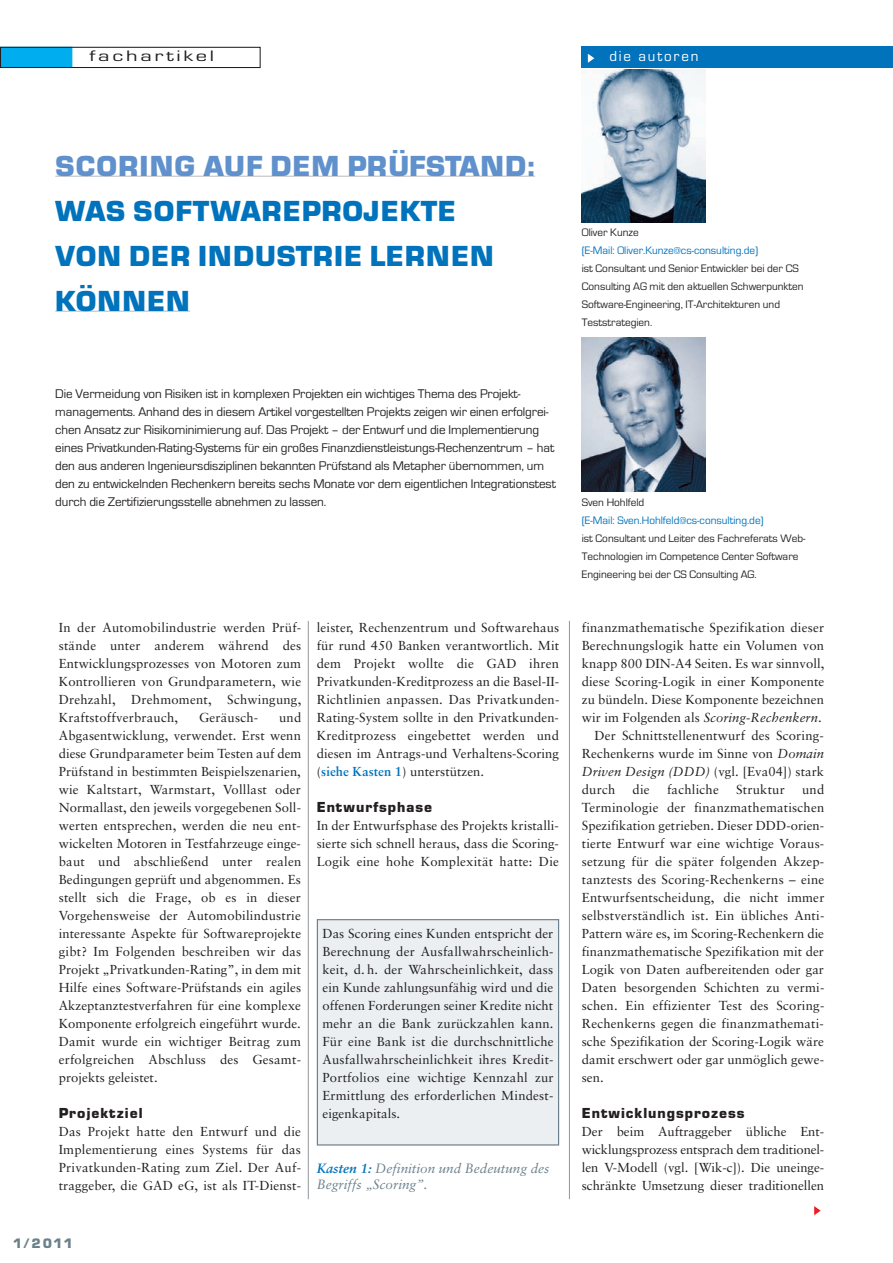
<style>
.page{position:relative;width:893px;height:1263px;background:#fff}
.page>*{position:absolute;margin:0;border:0;box-sizing:border-box;transform-origin:0 0}
.t1{font:700 28.5px/45px "Eurostile BQ";letter-spacing:.02em;color:#0073bc}
.t2{font:700 28.5px "Eurostile BQ";letter-spacing:.02em;color:#6091cc}
.t3{font:15.75px "Eurostile";letter-spacing:.125em;color:#231f20;scale:1.43 1}
.t4{font:15px "Eurostile";letter-spacing:.125em;color:#fff}
.t5{font:700 14.25px "Eurostile BQ";letter-spacing:.07em;color:#231f20}
.t6{font:italic 13.5px/16.2px "Sabon";color:#6c818c}
.t7{font:700 13.5px "Eurostile BQ";color:#6c818c}
.t8{font:13.05px/18px "Sabon";letter-spacing:.01em;color:#231f20;text-align:justify}
.t9{font:13.05px/18px "Eurostile";letter-spacing:-.005em;color:#231f20}
.t10{font:11.25px/18px "Eurostile";color:#231f20}
.t11{font:11.25px "Eurostile";color:#0073bc}
.s1{font-weight:700;color:#0073bc}
.s2{font-style:italic}
</style>
<div class="page">
<svg style="left:814px;top:1206px;width:7px;height:9px"></svg>
<hr style="left:55px;top:176px;width:480px;height:1px;background:#bcbdc0">
<hr style="left:55px;top:311px;width:135px;height:1px;background:#bcbdc0">
<hr style="left:308px;top:621px;width:1px;height:578px;background:#939598">
<hr style="left:569px;top:621px;width:1px;height:578px;background:#939598">
<div style="left:582px;top:47px;width:311px;height:21px;background:#0073bc"></div>
<img style="left:582px;top:69px;width:123px;height:153px">
<img style="left:581px;top:337px;width:125px;height:155px">
<svg style="left:588px;top:54px;width:6px;height:9px"></svg>
<div style="left:0;top:47px;width:72px;height:21px;background:#00aeef"></div>
<div style="left:0;top:47px;width:261px;height:21px;border:1px solid #231f20"></div>
<div style="left:318px;top:920px;width:240px;height:224px;background:#ebeff1"></div>
<div style="left:317px;top:919px;width:242px;height:226px;border:1px solid #6c818c"></div>
<p class="t3" style="left:89px;top:50px;width:89px">fachartikel</p>
<p class="t4" style="left:609px;top:51px;width:90px">die autoren</p>
<h1 class="t2" style="left:55px;top:156px;width:481px">SCORING AUF DEM PRÜFSTAND:</h1>
<h1 class="t1" style="left:55px;top:192px;width:440px">WAS SOFTWAREPROJEKTE<br>VON DER INDUSTRIE LERNEN<br>KÖNNEN</h1>
<p class="t10" style="left:582px;top:224px;width:58px">Oliver Kunze</p>
<p class="t11" style="left:582px;top:246px;width:178px">(E-Mail: Oliver.Kunze@cs-consulting.de)</p>
<p class="t10" style="left:582px;top:260px;width:223px">ist Consultant und Senior Entwickler bei der CS Consulting AG mit den aktuellen Schwerpunkten Software-Engineering, IT-Architekturen und Teststrategien.</p>
<p class="t9" style="left:55px;top:386px;width:502px">Die Vermeidung von Risiken ist in komplexen Projekten ein wichtiges Thema des Projekt - managements. Anhand des in diesem Artikel vorgestellten Projekts zeigen wir einen erfolgrei&shy;chen Ansatz zur Risikominimierung auf. Das Projekt – der Entwurf und die Implementierung eines Privatkunden-Rating-Systems für ein großes Finanzdienstleistungs-Rechenzentrum – hat den aus anderen Ingenieursdisziplinen bekannten Prüfstand als Metapher übernommen, um den zu entwickelnden Rechenkern bereits sechs Monate vor dem eigentlichen Integrationstest durch die Zertifizierungsstelle abnehmen zu lassen.</p>
<p class="t8" style="left:59px;top:619px;width:244px">In der Automobilindustrie werden Prüf - stände unter anderem während des Entwicklungsprozesses von Motoren zum Kontrollieren von Grundparametern, wie Drehzahl, Drehmoment, Schwingung, Kraft stoffverbrauch,</p>
<p class="t8" style="left:59px;top:709px;width:244px;text-indent:220px">und Abgasentwicklung, verwendet. Erst wenn diese Grundparameter beim Testen auf dem Prüfstand in bestimmten Beispielszenarien, wie Kaltstart, Warmstart, Volllast oder Normallast, den jeweils vorgegebenen Soll - werten entsprechen, werden die neu ent&shy;wickelten Motoren in Testfahrzeuge einge&shy;baut und abschließend unter realen Be dingungen geprüft und abgenommen. Es stellt sich die Frage, ob es in dieser Vorgehensweise der Automobilindustrie interessante Aspekte für Softwareprojekte gibt? Im Folgenden beschreiben wir das Projekt „Privatkunden-Rating”, in dem mit Hilfe eines Software-Prüfstands ein agiles Akzeptanztestverfahren für eine komplexe Komponente erfolgreich eingeführt wurde.<br>Damit wurde ein wichtiger Beitrag zum erfolgreichen Abschluss des Gesamt - projekts geleistet.</p>
<p class="t5" style="left:59px;top:1108px;width:85px">Projektziel</p>
<p class="t8" style="left:59px;top:1123px;width:244px">Das Projekt hatte den Entwurf und die Implementierung eines Systems für das Privatkunden-Rating zum Ziel. Der Auf - traggeber, die GAD eG, ist als IT-Dienst -</p>
<p class="t8" style="left:199px;top:709px;width:61px">Geräusch-</p>
<p class="t8" style="left:317px;top:619px;width:244px">leister, Rechenzentrum und Softwarehaus für rund 450 Banken verantwortlich. Mit dem Projekt wollte die GAD ihren Privatkunden-Kreditprozess an die Basel-II-Richtlinien anpassen. Das Privatkunden-Rating-System sollte in den Privatkunden-Kreditprozess eingebettet werden und diesen im Antrags-und Verhaltens-Scoring (<span class="s1">siehe Kasten 1</span>) unterstützen.</p>
<p class="t5" style="left:317px;top:802px;width:117px">Entwurfsphase</p>
<p class="t8" style="left:317px;top:817px;width:244px">In der Entwurfsphase des Projekts kristalli&shy;sierte sich schnell heraus, dass die Scoring-Logik eine hohe Komplexität hatte: Die</p>
<p class="t8" style="left:322px;top:925px;width:233px">Das Scoring eines Kunden entspricht der Berechnung der Ausfallwahrschein lich - keit, d. h. der Wahrscheinlichkeit, dass ein Kunde zahlungsunfähig wird und die offenen Forderungen seiner Kredite nicht mehr an die Bank zurückzahlen kann.<br>Für eine Bank ist die durchschnittliche Ausfallwahrscheinlichkeit ihres Kredit-Portfolios eine wichtige Kennzahl zur Ermittlung des erforderlichen Mindest - eigen kapitals.</p>
<p class="t6" style="left:317px;top:1161px;width:234px"><span class="s1">Kasten 1:</span> Definition und Bedeutung des<br>Begriffs „Scoring”.</p>
<p class="t7" style="left:13px;top:1239px;width:62px">1/2011</p>
<p class="t10" style="left:582px;top:494px;width:64px">Sven Hohlfeld</p>
<p class="t11" style="left:582px;top:516px;width:183px">(E-Mail: Sven.Hohlfeld@cs-consulting.de)</p>
<p class="t10" style="left:582px;top:530px;width:225px">ist Consultant und Leiter des Fachreferats Web-<br>Technologien im Competence Center Software<br>Engineering bei der CS Consulting AG.</p>
<p class="t8" style="left:582px;top:619px;width:244px">finanzmathematische Spezifikation dieser</p>
<p class="t8" style="left:582px;top:637px;width:244px">Berechnungslogik hatte ein Volumen von</p>
<p class="t8" style="left:582px;top:655px;width:244px">knapp 800 DIN-A4 Seiten. Es war sinnvoll,</p>
<p class="t8" style="left:582px;top:673px;width:244px">diese Scoring-Logik in einer Komponente</p>
<p class="t8" style="left:582px;top:691px;width:244px">zu bündeln. Diese Komponente bezeichnen</p>
<p class="t8" style="left:582px;top:709px;width:241px">wir im Folgenden als <span class="s2">Scoring-Rechenkern</span>.</p>
<p class="t8" style="left:595px;top:727px;width:231px">Der Schnittstellenentwurf des Scoring-</p>
<p class="t8" style="left:582px;top:745px;width:244px">Rechenkerns wurde im Sinne von <span class="s2">Domain</span></p>
<p class="t8" style="left:582px;top:763px;width:244px"><span class="s2">Driven Design (DDD)</span> (vgl. [Eva04]) stark</p>
<p class="t8" style="left:582px;top:781px;width:35px">durch</p>
<p class="t8" style="left:633px;top:781px;width:19px">die</p>
<p class="t8" style="left:667px;top:781px;width:53px">fachliche</p>
<p class="t8" style="left:736px;top:781px;width:50px">Struktur</p>
<p class="t8" style="left:582px;top:781px;width:244px;text-indent:220px">und Terminologie der finanzmathematischen Spezifikation getrieben. Dieser DDD-orien&shy;tierte Entwurf war eine wichtige Voraus - setzung für die später folgenden Akzep - tanztests des Scoring-Rechenkerns – eine Entwurfsentscheidung, die nicht immer selbstverständlich ist. Ein übliches Anti-Pattern wäre es, im Scoring-Rechenkern die finanzmathematische Spezifikation mit der Logik von Daten aufbereitenden oder gar Daten besorgenden Schichten zu vermi&shy;schen. Ein effizienter Test des Scoring-Rechenkerns gegen die finanzmathemati&shy;sche Spezifikation der Scoring-Logik wäre damit erschwert oder gar unmöglich gewe&shy;sen.</p>
<p class="t5" style="left:582px;top:1108px;width:164px">Entwicklungsprozess</p>
<p class="t8" style="left:582px;top:1123px;width:244px">Der beim Auftraggeber übliche Ent - wicklungsprozess entsprach dem traditionel&shy;len V-Modell (vgl. [Wik-c]). Die uneinge&shy;schränkte Umsetzung dieser tradi tio nellen</p>
</div>
